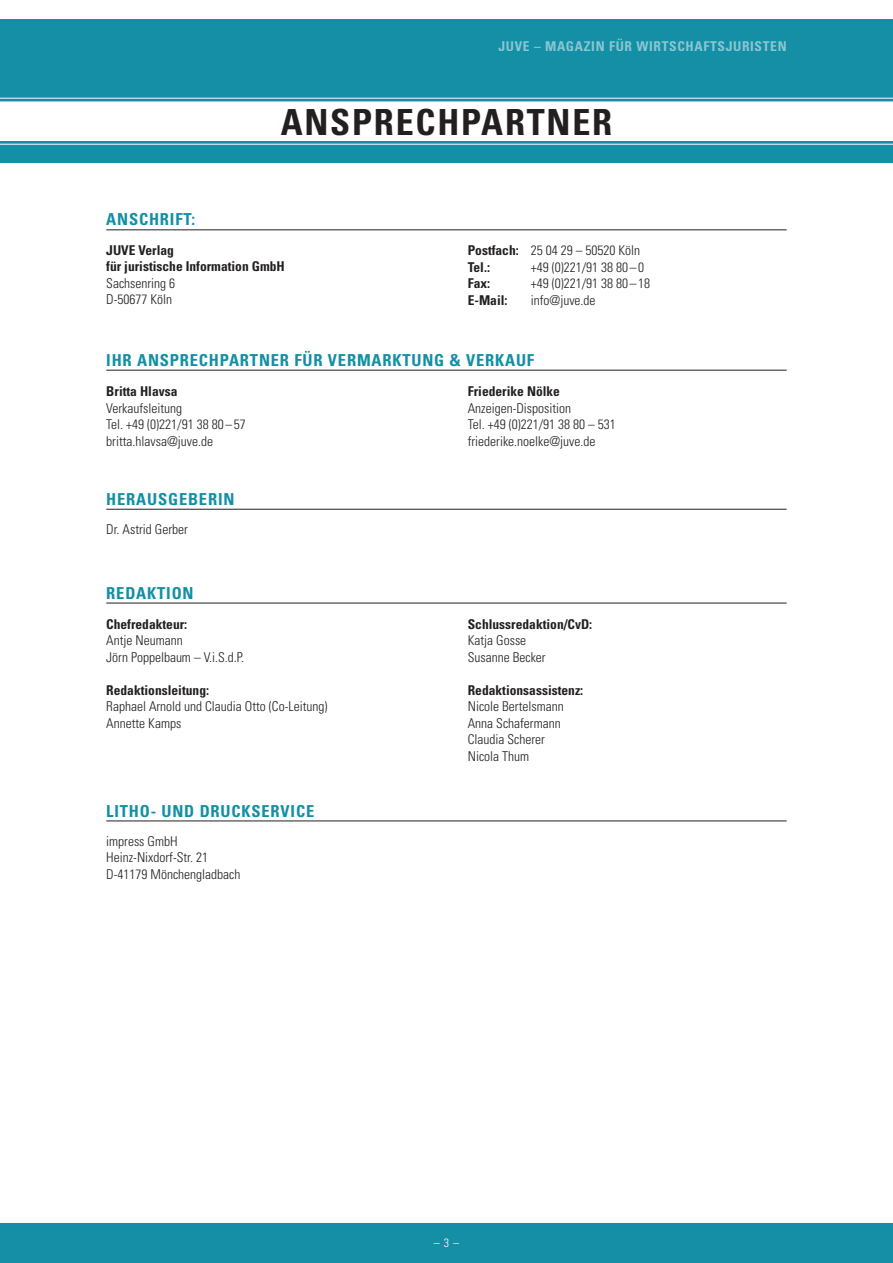
<style>
.page{position:relative;width:893px;height:1263px;background:#fff}
.page>*{position:absolute;margin:0;border:0;box-sizing:border-box;transform-origin:0 0}
.t1{font:700 condensed 36px "Univers";letter-spacing:.05em;color:#231f20}
.t2{font:700 condensed 16.5px "Univers";letter-spacing:.05em;color:#148fa5}
.t3{font:300 condensed 13.5px/16.5px "Univers";color:#231f20}
.t4{font:700 condensed 13.5px/16.5px "Univers";color:#231f20}
.t5{font:700 condensed 13.5px "Univers";letter-spacing:.05em;color:#fff}
.t6{font:300 condensed 12px "Univers";color:#fff}
.s1{font-weight:700}
</style>
<div class="page">
<div style="left:0;top:1223px;width:893px;height:40px;background:#148fa5"></div>
<div style="left:0;top:19px;width:893px;height:144px;background:#148fa5"></div>
<svg style="left:0;top:97px;width:893px;height:48px;background:#dfeff2"></svg>
<hr style="left:106px;top:370px;width:681px;height:1px;background:#231f20">
<hr style="left:106px;top:603px;width:681px;height:1px;background:#231f20">
<hr style="left:106px;top:821px;width:681px;height:1px;background:#231f20">
<hr style="left:106px;top:509px;width:681px;height:1px;background:#231f20">
<hr style="left:106px;top:230px;width:681px;height:1px;background:#231f20">
<p class="t5" style="left:498px;top:38px;width:290px">JUVE – MAGAZIN FÜR WIRTSCHAFTSJURISTEN</p>
<h1 class="t1" style="left:281px;top:100px;width:333px">ANSPRECHPARTNER</h1>
<p class="t2" style="left:106px;top:209px;width:90px">ANSCHRIFT:</p>
<p class="t4" style="left:106px;top:242px;width:180px">JUVE Verlag<br>für juristische Information GmbH</p>
<p class="t3" style="left:106px;top:275px;width:70px">Sachsenring 6<br>D-50677 Köln</p>
<p class="t3" style="left:468px;top:242px;width:174px"><span class="s1">Postfach:</span> 25 04 29 – 50520 Köln<br><span class="s1">Tel.:</span></p>
<p class="t3" style="left:531px;top:258px;width:115px">+49 (0)221/91 38 80–0</p>
<p class="t4" style="left:468px;top:275px;width:24px">Fax:</p>
<p class="t3" style="left:531px;top:275px;width:121px">+49 (0)221/91 38 80– 18</p>
<p class="t4" style="left:468px;top:291px;width:41px">E-Mail:</p>
<p class="t3" style="left:531px;top:291px;width:66px">info@juve.de</p>
<p class="t2" style="left:106px;top:350px;width:429px">IHR ANSPRECHPARTNER FÜR VERMARKTUNG &amp; VERKAUF</p>
<p class="t4" style="left:106px;top:383px;width:73px">Britta Hlavsa</p>
<p class="t3" style="left:106px;top:400px;width:141px">Verkaufsleitung<br>Tel. +49 (0)221/91 38 80–57 britta.hlavsa@juve.de</p>
<p class="t4" style="left:468px;top:383px;width:94px">Friederike Nölke</p>
<p class="t3" style="left:468px;top:400px;width:150px">Anzeigen-Disposition<br>Tel. +49 (0)221/91 38 80 – 531 friederike.noelke@juve.de</p>
<p class="t2" style="left:106px;top:489px;width:130px">HERAUSGEBERIN</p>
<p class="t3" style="left:106px;top:521px;width:83px">Dr. Astrid Gerber</p>
<p class="t2" style="left:106px;top:583px;width:89px">REDAKTION</p>
<p class="t4" style="left:106px;top:616px;width:82px">Chefredakteur:</p>
<p class="t3" style="left:106px;top:632px;width:138px">Antje Neumann<br>Jörn Poppelbaum – V.i.S.d.P.</p>
<p class="t4" style="left:106px;top:682px;width:104px">Redaktionsleitung:</p>
<p class="t3" style="left:106px;top:698px;width:223px">Raphael Arnold und Claudia Otto (Co-Leitung)<br>Annette Kamps</p>
<p class="t2" style="left:106px;top:800px;width:209px">LITHO- UND DRUCKSERVICE</p>
<p class="t3" style="left:106px;top:832px;width:136px">impress GmbH<br>Heinz-Nixdorf-Str. 21<br>D-41179 Mönchengladbach</p>
<p class="t4" style="left:468px;top:616px;width:126px">Schlussredaktion/CvD:</p>
<p class="t3" style="left:468px;top:632px;width:79px">Katja Gosse<br>Susanne Becker</p>
<p class="t4" style="left:468px;top:682px;width:117px">Redaktionsassistenz:</p>
<p class="t3" style="left:468px;top:698px;width:97px">Nicole Bertelsmann<br>Anna Schafermann<br>Claudia Scherer<br>Nicola Thum</p>
<p class="t6" style="left:434px;top:1236px;width:27px">– 3 –</p>
</div>
